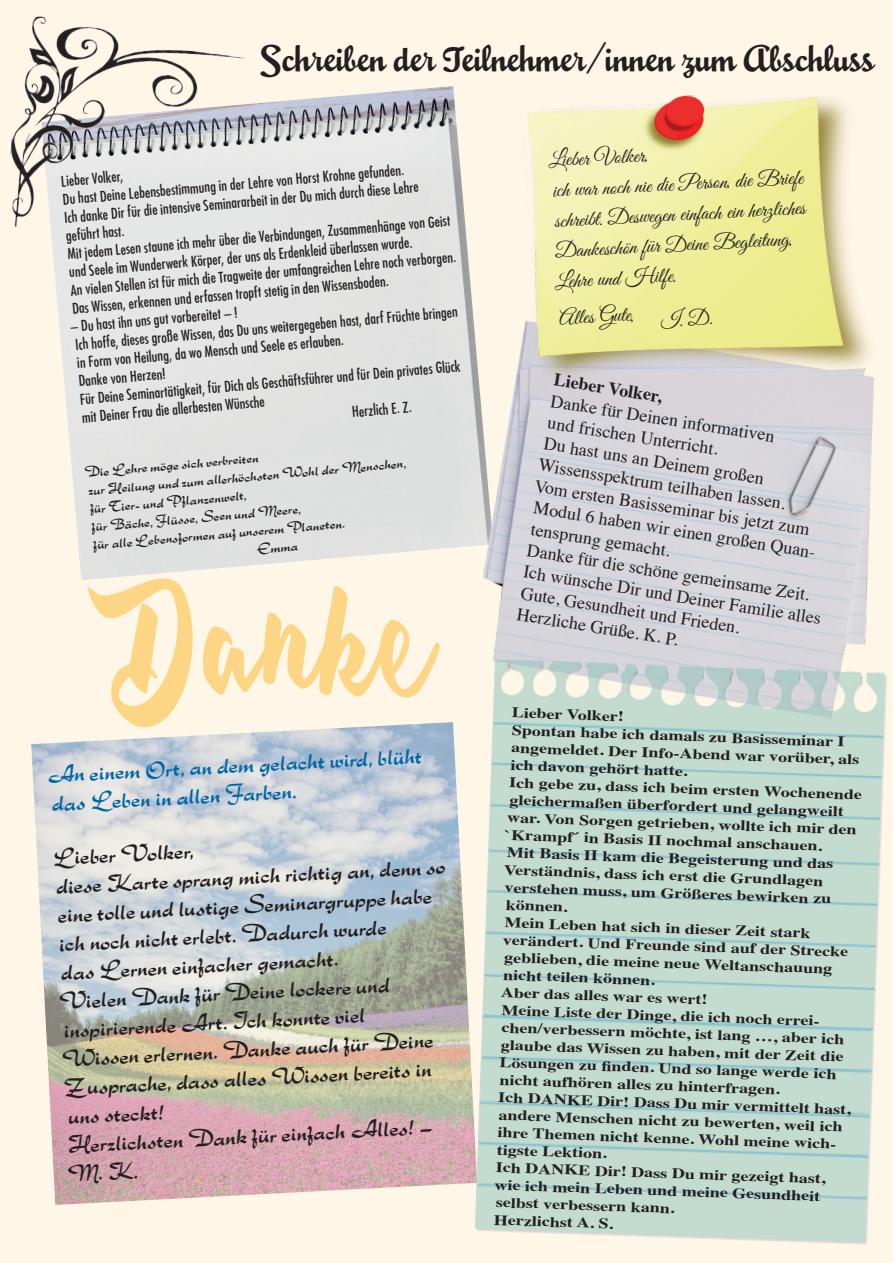
<style>
.page{position:relative;width:893px;height:1263px;background:#fef6e7}
.page>*{position:absolute;margin:0;border:0;box-sizing:border-box;transform-origin:0 0}
.t1{font:30px "Mousse Script";color:#231f20}
.t2{font:24px/28.8px "Cinderella";color:#231f20}
.t3{font:24px/28.8px "Cinderella";color:#0166a5}
.t4{font:21px/30.3px "Great Vibes";color:#231f20}
.t5{font:18px/21.6px "Times";color:#231f20}
.t6{font:700 18px "Times";color:#231f20}
.t7{font:700 14.55px/17.5px "Times";color:#231f20;scale:1.23 1}
.t8{font:condensed 14.55px/18.3px "Futura Std";color:#231f20}
.t9{font:14.55px "Cinderella";color:#231f20}
</style>
<div class="page">
<img style="left:52px;top:86px;width:424px;height:494px">
<img style="left:10px;top:16px;width:237px;height:229px">
<img style="left:31px;top:722px;width:433px;height:483px">
<img style="left:476px;top:349px;width:398px;height:310px">
<img style="left:464px;top:659px;width:423px;height:586px">
<img style="left:520px;top:95px;width:355px;height:301px">
<svg style="left:88px;top:578px;width:352px;height:149px"></svg>
<p class="t1" style="left:260px;top:33px;width:615px">Schreiben der Teilnehmer/ innen zum Abschluss</p>
<p class="t8" style="left:62px;top:190px;width:344px;rotate:-5deg">Du hast Deine Lebensbestimmung in der Lehre von Horst Krohne gefunden.</p>
<p class="t8" style="left:60px;top:172px;width:64px;rotate:-5deg">Lieber Volker,</p>
<p class="t8" style="left:63px;top:208px;width:357px;rotate:-5deg">Ich danke Dir für die intensive Seminararbeit in der Du mich durch diese Lehre geführt hast.</p>
<p class="t8" style="left:67px;top:245px;width:386px;rotate:-5deg">Mit jedem Lesen staune ich mehr über die Verbindungen, Zusammenhänge von Geist und Seele im Wunderwerk Körper, der uns als Erdenkleid überlassen wurde.</p>
<p class="t8" style="left:70px;top:281px;width:388px;rotate:-5deg">An vielen Stellen ist für mich die Tragweite der umfangreichen Lehre noch verborgen.</p>
<p class="t8" style="left:71px;top:299px;width:319px;rotate:-5deg">Das Wissen, erkennen und erfassen tropft stetig in den Wissensboden.</p>
<p class="t8" style="left:70px;top:318px;width:169px;rotate:-5deg">– Du hast ihn uns gut vorbereitet – !</p>
<p class="t8" style="left:75px;top:335px;width:385px;rotate:-5deg">Ich hoffe, dieses große Wissen, das Du uns weitergegeben hast, darf Früchte bringen in Form von Heilung, da wo Mensch und Seele es erlauben.</p>
<p class="t8" style="left:78px;top:372px;width:89px;rotate:-5deg">Danke von Herzen!</p>
<p class="t8" style="left:79px;top:390px;width:383px;rotate:-5deg">Für Deine Seminartätigkeit, für Dich als Geschäftsführer und für Dein privates Glück mit Deiner Frau die allerbesten Wünsche</p>
<p class="t8" style="left:351px;top:403px;width:61px;rotate:-5deg">Herzlich E. Z.</p>
<p class="t9" style="left:83px;top:462px;width:176px;rotate:-5deg">Die Lehre möge sich verbreiten</p>
<p class="t9" style="left:87px;top:480px;width:320px;rotate:-5deg">zur Heilung und zum allerhöchsten Wohl der Menschen,</p>
<p class="t9" style="left:89px;top:499px;width:159px;rotate:-5deg">für Tier- und Pflanzenwelt,</p>
<p class="t9" style="left:90px;top:517px;width:212px;rotate:-5deg">für Bäche, Flüsse, Seen und Meere,</p>
<p class="t9" style="left:92px;top:535px;width:254px;rotate:-5deg">für alle Lebensformen auf unserem Planeten.</p>
<p class="t9" style="left:255px;top:539px;width:44px;rotate:-5deg">Emma</p>
<p class="t3" style="left:46px;top:760px;width:377px;rotate:-3deg">An einem Ort, an dem gelacht wird, blüht das Leben in allen Farben.</p>
<p class="t2" style="left:51px;top:843px;width:143px;rotate:-3deg">Lieber Volker,</p>
<p class="t2" style="left:55px;top:871px;width:391px;rotate:-3deg">diese Karte sprang mich richtig an, denn so eine tolle und lustige Seminargruppe habe ich noch nicht erlebt. Dadurch wurde<br>das Lernen einfacher gemacht.</p>
<p class="t2" style="left:57px;top:987px;width:374px;rotate:-3deg">Vielen Dank für Deine lockere und inspirierende Art. Ich konnte viel<br>Wissen erlernen. Danke auch für Deine<br>Zusprache, dass alles Wissen bereits in uns steckt!</p>
<p class="t2" style="left:65px;top:1130px;width:369px;rotate:-3deg">Herzlichsten Dank für einfach Alles! –<br>M. K.</p>
<p class="t4" style="left:548px;top:147px;width:101px;rotate:-3deg">Lieber Volker,</p>
<p class="t4" style="left:549px;top:177px;width:256px;rotate:-3deg">ich war noch nie die Person, die Briefe schreibt. Deswegen einfach ein herzliches Dankeschön für Deine Begleitung, Lehre und Hilfe.</p>
<p class="t4" style="left:558px;top:304px;width:76px;rotate:-3deg">Alles Gute,</p>
<p class="t4" style="left:660px;top:307px;width:53px;rotate:-3deg">I. D.</p>
<p class="t6" style="left:557px;top:362px;width:111px;rotate:9deg">Lieber Volker,</p>
<p class="t5" style="left:553px;top:389px;width:228px;rotate:9deg">Danke für Deinen informativen und frischen Unterricht.</p>
<p class="t5" style="left:544px;top:431px;width:251px;rotate:9deg">Du hast uns an Deinem großen<br>Wissensspektrum teilhaben lassen.</p>
<p class="t5" style="left:537px;top:473px;width:292px;rotate:9deg">Vom ersten Basisseminar bis jetzt zum<br>Modul 6 haben wir einen großen Quan&shy;tensprung gemacht.</p>
<p class="t5" style="left:529px;top:538px;width:287px;rotate:9deg">Danke für die schöne gemeinsame Zeit.</p>
<p class="t5" style="left:526px;top:559px;width:302px;rotate:9deg">Ich wünsche Dir und Deiner Familie alles<br>Gute, Gesundheit und Frieden.</p>
<p class="t5" style="left:519px;top:602px;width:164px;rotate:9deg">Herzliche Grüße. K. P.</p>
<p class="t7" style="left:512px;top:702px;width:93px;rotate:2deg">Lieber Volker!</p>
<p class="t7" style="left:512px;top:720px;width:285px;rotate:2deg">Spontan habe ich damals zu Basisseminar I angemeldet. Der Info-Abend war vorüber, als ich davon gehört hatte.</p>
<p class="t7" style="left:508px;top:772px;width:290px;rotate:2deg">Ich gebe zu, dass ich beim ersten Wochenende gleichermaßen überfordert und gelangweilt war. Von Sorgen getrieben, wollte ich mir den `Krampf´ in Basis II nochmal anschauen.</p>
<p class="t7" style="left:505px;top:842px;width:269px;rotate:2deg">Mit Basis II kam die Begeisterung und das<br>Verständnis, dass ich erst die Grundlagen verstehen muss, um Größeres bewirken zu können.</p>
<p class="t7" style="left:504px;top:912px;width:282px;rotate:2deg">Mein Leben hat sich in dieser Zeit stark verändert. Und Freunde sind auf der Strecke geblieben, die meine neue Weltanschauung nicht teilen können.</p>
<p class="t7" style="left:501px;top:982px;width:170px;rotate:2deg">Aber das alles war es wert!</p>
<p class="t7" style="left:502px;top:999px;width:281px;rotate:2deg">Meine Liste der Dinge, die ich noch errei&shy;chen/verbessern möchte, ist lang …, aber ich glaube das Wissen zu haben, mit der Zeit die Lösungen zu fi nden. Und so lange werde ich nicht aufhören alles zu hinterfragen.</p>
<p class="t7" style="left:499px;top:1087px;width:288px;rotate:2deg">Ich DANKE Dir! Dass Du mir vermittelt hast, andere Menschen nicht zu bewerten, weil ich ihre Themen nicht kenne. Wohl meine wich&shy;tigste Lektion.</p>
<p class="t7" style="left:495px;top:1157px;width:270px;rotate:2deg">Ich DANKE Dir! Dass Du mir gezeigt hast, wie ich mein Leben und meine Gesundheit selbst verbessern kann.</p>
<p class="t7" style="left:494px;top:1209px;width:98px;rotate:2deg">Herzlichst A. S.</p>
</div>
